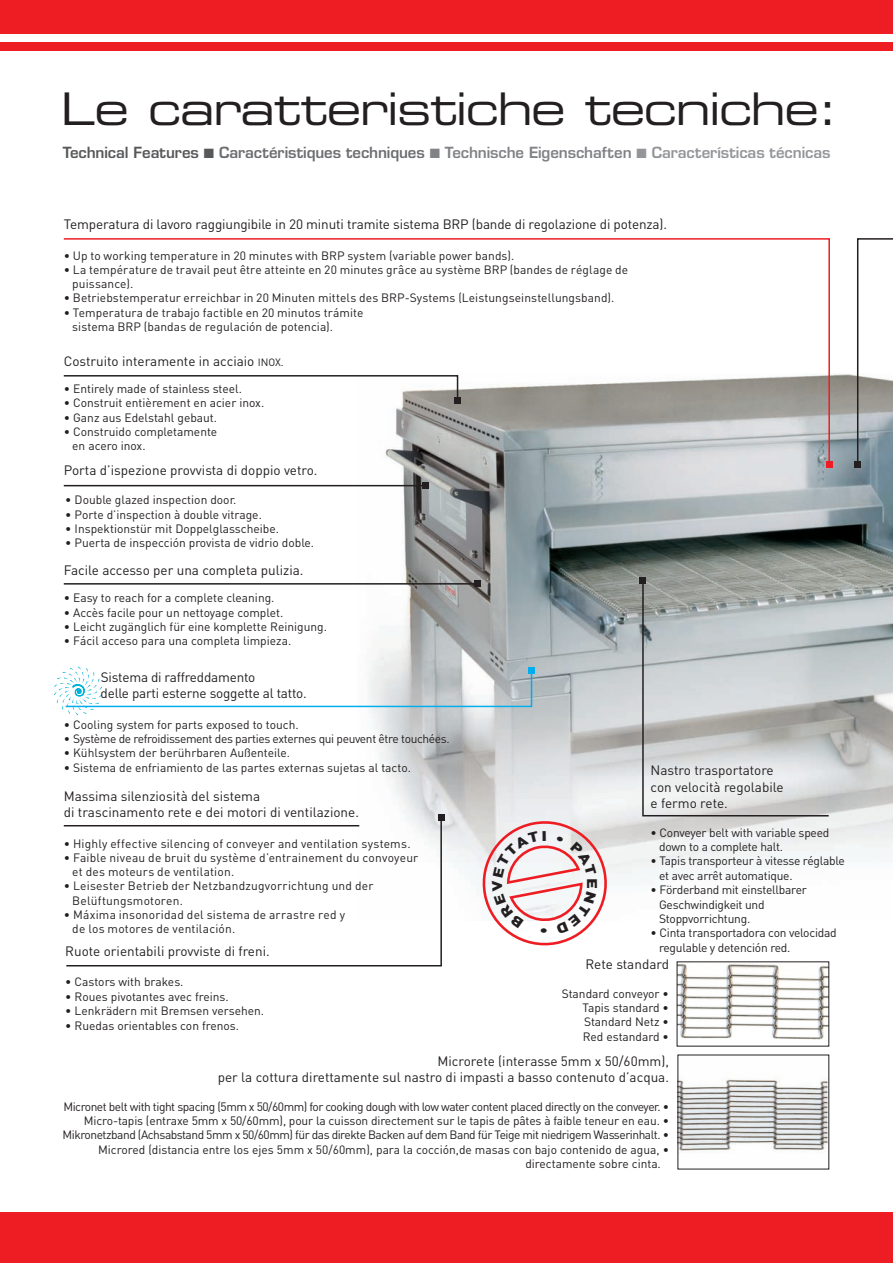
<style>
.page{position:relative;width:893px;height:1263px;background:#fff}
.page>*{position:absolute;margin:0;border:0;box-sizing:border-box;transform-origin:0 0}
.t1{font:45px "Eurostile Extended Two";letter-spacing:-.035em;color:#231f20}
.t2{font:600 15px "Eurostile";letter-spacing:-.005em;color:#6c6d70}
.t3{font:900 13.8px "DIN";color:#231f20;scale:1.3 1}
.t4{font:13.5px/16.2px "DIN";color:#231f20}
.t5{font:12px/14.2px "DIN";color:#231f20}
.t6{font:12px/14.4px "DIN";letter-spacing:-.02em;color:#231f20}
.t7{font:12px "DIN";letter-spacing:-.04em;color:#231f20}
.t8{font:12px "DIN";letter-spacing:-.03em;color:#231f20}
.s1{color:#57585a}
.s2{color:#808285}
.s3{color:#939598}
.s4{font-size:10.5px}
</style>
<div class="page">
<div style="left:0;top:0;width:893px;height:34px;background:#ee1d23"></div>
<div style="left:0;top:43px;width:893px;height:8px;background:#ee1d23"></div>
<div style="left:0;top:1212px;width:893px;height:51px;background:#ee1d23"></div>
<img style="left:357px;top:374px;width:536px;height:508px">
<svg style="left:641px;top:578px;width:189px;height:239px;background:#c3c6c6"></svg>
<svg style="left:640px;top:577px;width:6px;height:6px"></svg>
<svg style="left:63px;top:238px;width:768px;height:228px"></svg>
<svg style="left:826px;top:462px;width:6px;height:6px"></svg>
<svg style="left:855px;top:238px;width:38px;height:230px"></svg>
<svg style="left:54px;top:666px;width:480px;height:49px"></svg>
<svg style="left:65px;top:816px;width:378px;height:151px"></svg>
<svg style="left:438px;top:814px;width:6px;height:6px"></svg>
<img style="left:679px;top:1079px;width:148px;height:74px">
<img style="left:679px;top:963px;width:148px;height:77px">
<hr style="left:64px;top:825px;width:295px;height:1px;background:#231f20">
<svg style="left:63px;top:374px;width:398px;height:30px"></svg>
<hr style="left:64px;top:485px;width:361px;height:1px;background:#231f20">
<svg style="left:422px;top:483px;width:6px;height:6px"></svg>
<hr style="left:64px;top:583px;width:413px;height:2px;background:#231f20">
<svg style="left:474px;top:581px;width:6px;height:6px"></svg>
<svg style="left:479px;top:817px;width:132px;height:129px"></svg>
<h1 class="t1" style="left:61px;top:78px;width:779px">Le caratteristiche tecniche:</h1>
<p class="t2" style="left:63px;top:143px;width:769px"><span class="s1">Technical Features</span> <span class="s1">■</span> Caractéristiques techniques <span class="s2">■ Technische Eigenschaften</span> <span class="s3">■ Características técnicas</span></p>
<p class="t4" style="left:64px;top:216px;width:605px">Temperatura di lavoro raggiungibile in 20 minuti tramite sistema BRP (bande di regolazione di potenza).</p>
<p class="t5" style="left:64px;top:248px;width:452px">• Up to working temperature in 20 minutes with BRP system (variable power bands).</p>
<p class="t5" style="left:72px;top:262px;width:557px;text-indent:-9px">• La température de travail peut être atteinte en 20 minutes grâce au système BRP (bandes de réglage de puissance).</p>
<p class="t5" style="left:64px;top:291px;width:552px">• Betriebstemperatur erreichbar in 20 Minuten mittels des BRP-Systems (Leistungseinstellungsband).</p>
<p class="t5" style="left:72px;top:305px;width:293px;text-indent:-8px">• Temperatura de trabajo factible en 20 minutos trámite sistema BRP (bandas de regulación de potencia).</p>
<p class="t4" style="left:64px;top:352px;width:221px">Costruito interamente in acciaio <span class="s4">INOX.</span></p>
<p class="t5" style="left:64px;top:381px;width:180px">• Entirely made of stainless steel.</p>
<p class="t5" style="left:64px;top:395px;width:202px">• Construit entièrement en acier inox.</p>
<p class="t5" style="left:64px;top:410px;width:155px">• Ganz aus Edelstahl gebaut.</p>
<p class="t5" style="left:72px;top:424px;width:147px;text-indent:-9px">• Construido completamente en acero inox.</p>
<p class="t4" style="left:64px;top:462px;width:255px">Porta d’ispezione provvista di doppio vetro.</p>
<p class="t5" style="left:65px;top:493px;width:173px">• Double glazed inspection door.</p>
<p class="t5" style="left:65px;top:507px;width:198px">• Porte d’inspection à double vitrage.</p>
<p class="t5" style="left:65px;top:521px;width:215px">• Inspektionstür mit Doppelglasscheibe.</p>
<p class="t5" style="left:65px;top:536px;width:250px">• Puerta de inspección provista de vidrio doble.</p>
<p class="t4" style="left:64px;top:562px;width:241px">Facile accesso per una completa pulizia.</p>
<p class="t5" style="left:64px;top:590px;width:212px">• Easy to reach for a complete cleaning.</p>
<p class="t5" style="left:64px;top:605px;width:221px">• Accès facile pour un nettoyage complet.</p>
<p class="t5" style="left:64px;top:619px;width:265px">• Leicht zugänglich für eine komplette Reinigung.</p>
<p class="t5" style="left:64px;top:634px;width:229px">• Fácil acceso para una completa limpieza.</p>
<p class="t4" style="left:101px;top:669px;width:208px">Sistema di raffreddamento<br>delle parti esterne soggette al tatto.</p>
<p class="t5" style="left:64px;top:717px;width:237px">• Cooling system for parts exposed to touch.</p>
<p class="t8" style="left:64px;top:731px;width:388px">• Système de refroidissement des parties externes qui peuvent être touchées.</p>
<p class="t5" style="left:64px;top:746px;width:228px">• Kühlsystem der berührbaren Außenteile.</p>
<p class="t5" style="left:64px;top:760px;width:349px">• Sistema de enfriamiento de las partes externas sujetas al tacto.</p>
<p class="t4" style="left:651px;top:762px;width:135px">Nastro trasportatore con velocità regolabile e fermo rete.</p>
<p class="t6" style="left:659px;top:825px;width:172px;text-indent:-9px">• Conveyer belt with variable speed down to a complete halt.</p>
<p class="t6" style="left:659px;top:854px;width:187px;text-indent:-9px">• Tapis transporteur à vitesse réglable et avec arrêt automatique.</p>
<p class="t6" style="left:659px;top:882px;width:149px;text-indent:-9px">• Förderband mit einstellbarer<br>Geschwindigkeit und<br>Stoppvorrichtung.</p>
<p class="t6" style="left:659px;top:926px;width:179px;text-indent:-9px">• Cinta transportadora con velocidad regulable y detención red.</p>
<p class="t4" style="left:585px;top:956px;width:85px">Rete standard</p>
<p class="t5" style="left:582px;top:986px;width:88px;text-align:justify;text-indent:-21px">Standard conveyor • Tapis standard • Standard Netz • Red estandard •</p>
<p class="t4" style="left:218px;top:1052px;width:453px;text-align:right">Microrete (interasse 5mm x 50/60mm),<br>per la cottura direttamente sul nastro di impasti a basso contenuto d’acqua.</p>
<p class="t7" style="left:63px;top:1099px;width:607px">Micronet belt with tight spacing (5mm x 50/60mm) for cooking dough with low water content placed directly on the conveyer. •</p>
<p class="t5" style="left:84px;top:1113px;width:587px">Micro-tapis (entraxe 5mm x 50/60mm), pour la cuisson directement sur le tapis de pâtes à faible teneur en eau. •</p>
<p class="t7" style="left:63px;top:1127px;width:608px">Mikronetzband (Achsabstand 5mm x 50/60mm) für das direkte Backen auf dem Band für Teige mit niedrigem Wasserinhalt. •</p>
<p class="t5" style="left:98px;top:1142px;width:572px">Microred (distancia entre los ejes 5mm x 50/60mm), para la cocción,de masas con bajo contenido de agua, •</p>
<p class="t5" style="left:525px;top:1156px;width:137px">directamente sobre cinta.</p>
<p class="t4" style="left:64px;top:788px;width:297px">Massima silenziosità del sistema<br>di trascinamento rete e dei motori di ventilazione.</p>
<p class="t5" style="left:64px;top:836px;width:348px">• Highly effective silencing of conveyer and ventilation systems.</p>
<p class="t5" style="left:72px;top:850px;width:348px;text-indent:-9px">• Faible niveau de bruit du système d’entrainement du convoyeur et des moteurs de ventilation.</p>
<p class="t5" style="left:72px;top:878px;width:303px;text-indent:-9px">• Leisester Betrieb der Netzbandzugvorrichtung und der<br>Belüftungsmotoren.</p>
<p class="t5" style="left:72px;top:907px;width:274px;text-indent:-9px">• Máxima insonoridad del sistema de arrastre red y de los motores de ventilación.</p>
<p class="t3" style="left:601px;top:878px;width:10px;rotate:90deg">E</p>
<p class="t4" style="left:65px;top:942px;width:206px">Ruote orientabili provviste di freni.</p>
<p class="t5" style="left:65px;top:975px;width:120px">• Castors with brakes.</p>
<p class="t5" style="left:65px;top:989px;width:165px">• Roues pivotantes avec freins.</p>
<p class="t5" style="left:65px;top:1003px;width:200px">• Lenkrädern mit Bremsen versehen.</p>
<p class="t5" style="left:65px;top:1018px;width:175px">• Ruedas orientables con frenos.</p>
</div>
